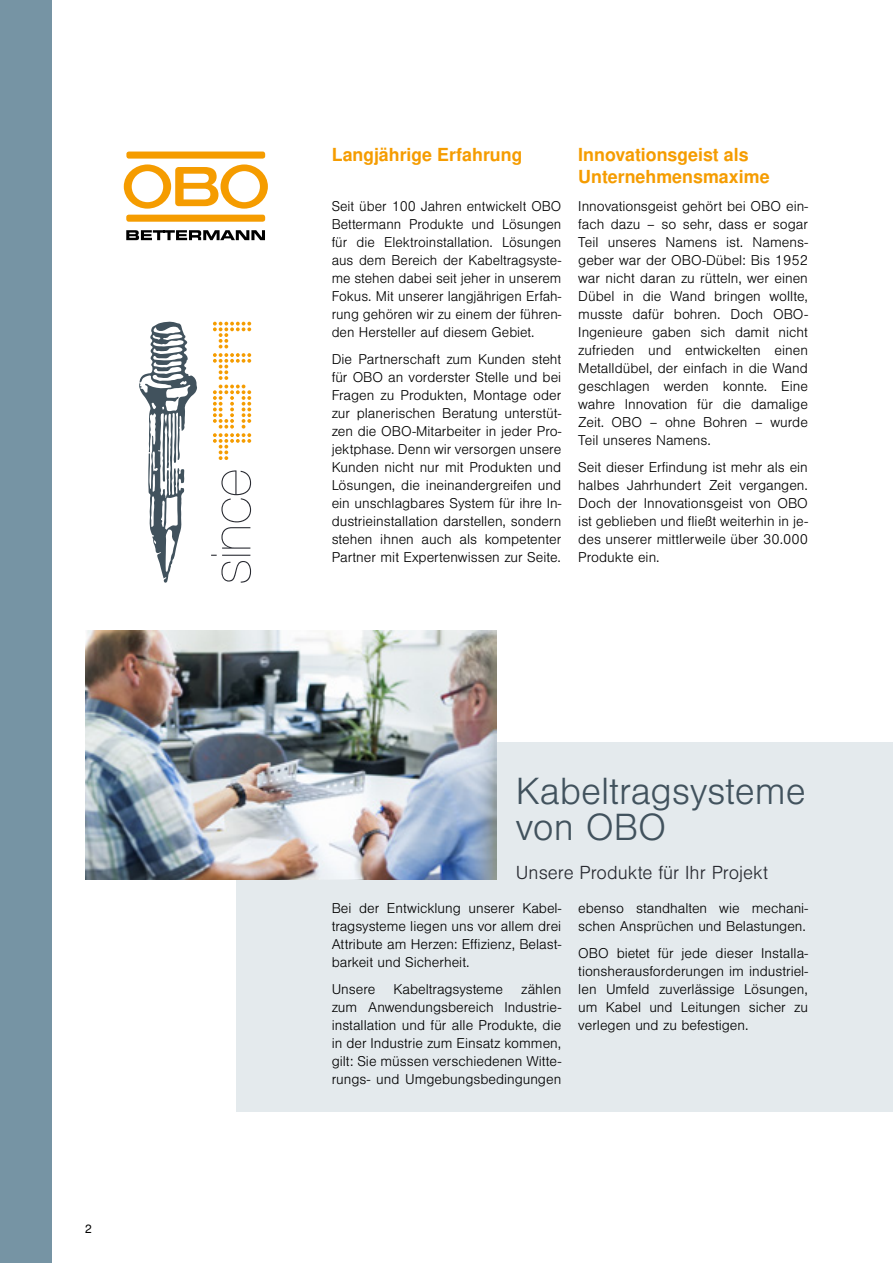
<style>
.page{position:relative;width:893px;height:1263px;background:#fff}
.page>*{position:absolute;margin:0;border:0;box-sizing:border-box;transform-origin:0 0}
.t1{font:300 36px/36px "Nimbus San L";letter-spacing:-.005em;color:#41525d}
.t2{font:700 18px/21.6px "Nimbus San L";color:#f59c00}
.t3{font:300 18px "Nimbus San L";color:#282a31}
.t4{font:300 13.5px/18px "Nimbus San L";color:#000;text-align:justify}
.t5{font:12px "Nimbus San L";color:#000}
</style>
<div class="page">
<div style="left:237px;top:742px;width:656px;height:369px;background:#e4eaed"></div>
<img style="left:85px;top:631px;width:412px;height:248px">
<svg style="left:211px;top:470px;width:40px;height:113px"></svg>
<svg style="left:213px;top:322px;width:38px;height:138px"></svg>
<svg style="left:139px;top:321px;width:58px;height:262px"></svg>
<div style="left:126px;top:215px;width:139px;height:7px;background:#f59c00;border-radius:3px"></div>
<svg style="left:124px;top:164px;width:144px;height:45px"></svg>
<div style="left:126px;top:152px;width:139px;height:7px;background:#f59c00;border-radius:3px"></div>
<svg style="left:126px;top:230px;width:139px;height:10px"></svg>
<div style="left:0;top:0;width:51px;height:1263px;background:#7694a4"></div>
<p class="t5" style="left:85px;top:1222px;width:8px">2</p>
<h2 class="t2" style="left:332px;top:145px;width:192px">Langjährige Erfahrung</h2>
<h2 class="t2" style="left:578px;top:145px;width:193px">Innovationsgeist als<br>Unternehmensmaxime</h2>
<p class="t4" style="left:332px;top:197px;width:231px">Seit über 100 Jahren entwickelt OBO Bettermann Produkte und Lösungen für die Elektroinstallation. Lösungen aus dem Bereich der Kabeltragsyste&shy;me stehen dabei seit jeher in unserem Fokus. Mit unserer langjährigen Erfah&shy;rung gehören wir zu einem der führen&shy;den Hersteller auf diesem Gebiet.</p>
<p class="t4" style="left:332px;top:350px;width:231px">Die Partnerschaft zum Kunden steht für OBO an vorderster Stelle und bei Fragen zu Produkten, Montage oder zur planerischen Beratung unterstüt&shy;zen die OBO-Mitarbeiter in jeder Pro&shy;jektphase. Denn wir versorgen unsere Kunden nicht nur mit Produkten und Lösungen, die ineinandergreifen und ein unschlagbares System für ihre In&shy;dustrieinstallation darstellen, sondern stehen ihnen auch als kompetenter Partner mit Expertenwissen zur Seite.</p>
<p class="t4" style="left:578px;top:197px;width:231px">Innovationsgeist gehört bei OBO ein&shy;fach dazu – so sehr, dass er sogar Teil unseres Namens ist. Namens&shy;geber war der OBO-Dübel: Bis 1952 war nicht daran zu rütteln, wer einen Dübel in die Wand bringen wollte, musste dafür bohren. Doch OBO-Ingenieure gaben sich damit nicht zufrieden und entwickelten einen Metalldübel, der einfach in die Wand geschlagen werden konnte. Eine wahre Innovation für die damalige Zeit. OBO – ohne Bohren – wurde Teil unseres Namens.</p>
<p class="t4" style="left:578px;top:458px;width:231px">Seit dieser Erfindung ist mehr als ein halbes Jahrhundert Zeit vergangen.<br>Doch der Innovationsgeist von OBO ist geblieben und fließt weiterhin in je&shy;des unserer mittlerweile über 30.000<br>Produkte ein.</p>
<h1 class="t1" style="left:516px;top:772px;width:291px">Kabeltragsysteme von OBO</h1>
<h2 class="t3" style="left:516px;top:860px;width:254px">Unsere Produkte für Ihr Projekt</h2>
<p class="t4" style="left:332px;top:899px;width:231px">Bei der Entwicklung unserer Kabel&shy;tragsysteme liegen uns vor allem drei Attribute am Herzen: Effizienz, Belast&shy;barkeit und Sicherheit.</p>
<p class="t4" style="left:332px;top:980px;width:45px">Unsere</p>
<p class="t4" style="left:393px;top:980px;width:111px">Kabeltragsysteme</p>
<p class="t4" style="left:332px;top:980px;width:231px;text-indent:190px">zählen zum Anwendungsbereich Industrie&shy;installation und für alle Produkte, die in der Industrie zum Einsatz kommen, gilt: Sie müssen verschiedenen Witte&shy;rungs- und Umgebungsbedingungen</p>
<p class="t4" style="left:578px;top:899px;width:231px">ebenso standhalten wie mechani&shy;schen Ansprüchen und Belastungen.</p>
<p class="t4" style="left:578px;top:944px;width:231px">OBO bietet für jede dieser Installa&shy;tionsherausforderungen im industriel&shy;len Umfeld zuverlässige Lösungen, um Kabel und Leitungen sicher zu verlegen und zu befestigen.</p>
</div>
